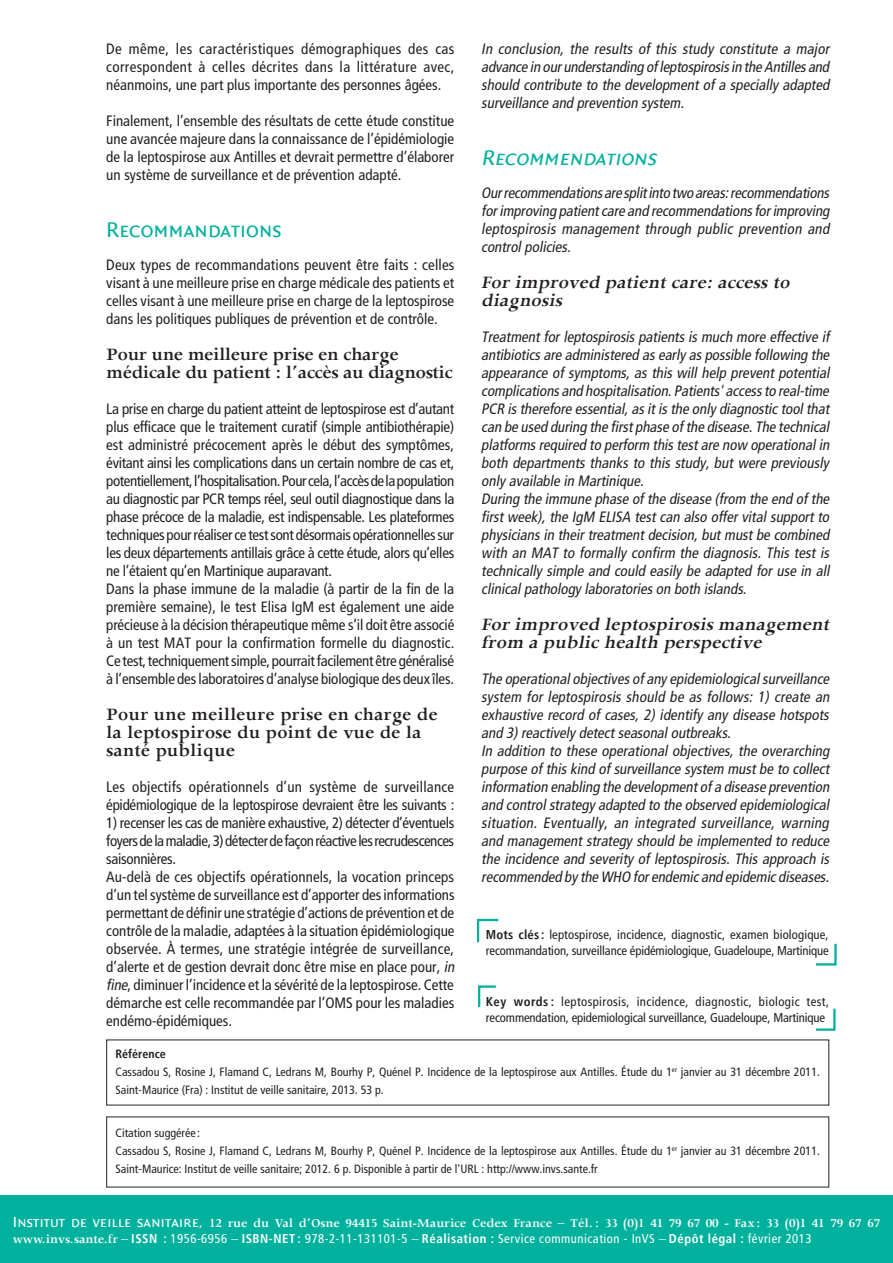
<style>
.page{position:relative;width:893px;height:1263px;background:#fff}
.page>*{position:absolute;margin:0;border:0;box-sizing:border-box;transform-origin:0 0}
.t1{font:22.5px "Quadraat Sans Caps";letter-spacing:-.01em;color:#00b19d}
.t2{font:italic 22.5px "Quadraat Sans Caps";color:#00b19d}
.t3{font:italic 600 19.5px/18px "Apollo";color:#231f20}
.t4{font:600 19.5px/18px "Apollo";color:#231f20}
.t5{font:600 19.5px/18px "Apollo";letter-spacing:-.02em;color:#231f20}
.t6{font:condensed 15px/18px "Frutiger";letter-spacing:-.01em;color:#231f20;text-align:justify}
.t7{font:italic condensed 15px/18px "Frutiger";color:#231f20;text-align:justify}
.t8{font:600 13.5px "Apollo";letter-spacing:-.005em;color:#fff}
.t9{font:condensed 12.75px/16.5px "Frutiger";letter-spacing:-.01em;color:#231f20}
.t10{font:condensed 12.75px "Frutiger";letter-spacing:.04em;color:#fff}
.t11{font:condensed 12px/18px "Frutiger";letter-spacing:.005em;color:#231f20}
.s1{font-style:italic}
.s2{font-weight:700}
.s3{font-family:"Quadraat Sans Caps";font-weight:400;font-size:15.75px}
.s4{font-weight:400;font-size:15px}
.s5{font-family:"Apollo";font-weight:600;font-stretch:normal;font-size:13.5px}
</style>
<div class="page">
<div style="left:0;top:1195px;width:893px;height:68px;background:#00b19d"></div>
<svg style="left:477px;top:918px;width:22px;height:25px"></svg>
<svg style="left:816px;top:943px;width:21px;height:23px"></svg>
<svg style="left:478px;top:985px;width:18px;height:23px"></svg>
<svg style="left:816px;top:1008px;width:20px;height:23px"></svg>
<p class="t6" style="left:106px;top:40px;width:350px">De même, les caractéristiques démographiques des cas correspondent à celles décrites dans la littérature avec, néanmoins, une part plus importante des personnes âgées.</p>
<p class="t6" style="left:106px;top:112px;width:349px">Finalement, l’ensemble des résultats de cette étude constitue une avancée majeure dans la connaissance de l’épidémiologie de la leptospirose aux Antilles et devrait permettre d’élaborer un système de surveillance et de prévention adapté.</p>
<h1 class="t1" style="left:106px;top:217px;width:177px">Recommandations</h1>
<p class="t6" style="left:106px;top:256px;width:350px">Deux types de recommandations peuvent être faits : celles visant à une meilleure prise en charge médicale des patients et celles visant à une meilleure prise en charge de la leptospirose dans les politiques publiques de prévention et de contrôle.</p>
<h2 class="t5" style="left:106px;top:345px;width:348px">Pour une meilleure prise en charge médicale du patient : l’accès au diagnostic</h2>
<p class="t6" style="left:106px;top:400px;width:349px;text-align:left">La prise en charge du patient atteint de leptospirose est d’autant plus efficace que le traitement curatif (simple antibiothérapie) est administré précocement après le début des symptômes, évitant ainsi les complications dans un certain nombre de cas et, potentiellement, l’hospitalisation. Pour cela, l’accès de la population au diagnostic par PCR temps réel, seul outil diagnostique dans la phase précoce de la maladie, est indispensable. Les plateformes techniques pour réaliser ce test sont désormais opérationnelles sur les deux départements antillais grâce à cette étude, alors qu’elles ne l’étaient qu’en Martinique auparavant.<br>Dans la phase immune de la maladie (à partir de la fin de la première semaine), le test Elisa IgM est également une aide précieuse à la décision thérapeutique même s’il doit être associé à un test MAT pour la confirmation formelle du diagnostic.<br>Ce test, techniquement simple, pourrait facilement être généralisé à l’ensemble des laboratoires d’analyse biologique des deux îles.</p>
<h2 class="t4" style="left:106px;top:705px;width:333px">Pour une meilleure prise en charge de la leptospirose du point de vue de la santé publique</h2>
<p class="t6" style="left:106px;top:778px;width:349px">Les objectifs opérationnels d’un système de surveillance épidémiologique de la leptospirose devraient être les suivants :</p>
<p class="t6" style="left:106px;top:814px;width:353px;text-align:left">1) recenser les cas de manière exhaustive, 2) détecter d’éventuels foyers de la maladie, 3) détecter de façon réactive les recrudescences saisonnières.<br>Au-delà de ces objectifs opérationnels, la vocation princeps d’un tel système de surveillance est d’apporter des informations permettant de définir une stratégie d’actions de prévention et de contrôle de la maladie, adaptées à la situation épidémiologique observée. À termes, une stratégie intégrée de surveillance, d’alerte et de gestion devrait donc être mise en place pour, <span class="s1">in fine</span>, diminuer l’incidence et la sévérité de la leptospirose. Cette démarche est celle recommandée par l’OMS pour les maladies endémo-épidémiques.</p>
<p class="t7" style="left:481px;top:40px;width:353px">In conclusion, the results of this study constitute a major advance in ourunderstanding ofleptospirosisin the Antillesand should contribute to the development of a specially adapted surveillance and prevention system.</p>
<h1 class="t2" style="left:481px;top:145px;width:182px">Recommendations</h1>
<p class="t7" style="left:481px;top:184px;width:353px">Ourrecommendationsare splitinto two areas:recommendations forimproving patientcare and recommendationsforimproving leptospirosis management through public prevention and controlpolicies.</p>
<h2 class="t3" style="left:481px;top:273px;width:314px">For improved patientcare:accessto diagnosis</h2>
<p class="t7" style="left:481px;top:328px;width:353px;text-align:left">Treatmentforleptospirosispatientsismuch more effective if antibioticsare administered asearly aspossible following the appearance of symptoms, as this will help prevent potential complicationsand hospitalisation.Patients'accessto real-time PCR istherefore essential,asitisthe only diagnostic toolthat can be used during the firstphase ofthe disease.The technical platformsrequired to perform thistestare now operationalin both departments thanks to this study, but were previously only available in Martinique.<br>During the immune phase ofthe disease (from the end ofthe first week), the IgM ELISA test can also offer vital support to physiciansin theirtreatmentdecision,butmustbe combined with an MAT to formally confirm the diagnosis. This test is technically simple and could easily be adapted for use in all clinicalpathology laboratorieson both islands.</p>
<h2 class="t3" style="left:481px;top:615px;width:353px">For improved leptospirosismanagement from a public health perspective</h2>
<p class="t7" style="left:481px;top:670px;width:353px;text-align:left">The operationalobjectivesofany epidemiologicalsurveillance system for leptospirosis should be as follows: 1) create an exhaustive record of cases, 2) identify any disease hotspots and 3)reactively detectseasonaloutbreaks.<br>In addition to these operational objectives, the overarching purpose ofthiskind ofsurveillance system mustbe to collect information enabling the developmentofa disease prevention and controlstrategy adapted to the observed epidemiological situation. Eventually, an integrated surveillance, warning and management strategy should be implemented to reduce the incidence and severity of leptospirosis. This approach is recommended by the WHO forendemicand epidemicdiseases.</p>
<p class="t9" style="left:486px;top:926px;width:345px"><span class="s2">Mots clés :</span> leptospirose, incidence, diagnostic, examen biologique, recommandation, surveillance épidémiologique, Guadeloupe, Martinique</p>
<p class="t9" style="left:486px;top:993px;width:345px"><span class="s2">Key words :</span> leptospirosis, incidence, diagnostic, biologic test, recommendation, epidemiological surveillance, Guadeloupe, Martinique</p>
<p class="t11" style="left:116px;top:1044px;width:706px"><span class="s2">Référence<br></span>Cassadou S, Rosine J, Flamand C, Ledrans M, Bourhy P, Quénel P. Incidence de la leptospirose aux Antilles. Étude du 1<sup>er</sup> janvier au 31 décembre 2011.<br>Saint-Maurice (Fra) : Institut de veille sanitaire, 2013. 53 p.</p>
<p class="t11" style="left:116px;top:1124px;width:706px">Citation suggérée :<br>Cassadou S, Rosine J, Flamand C, Ledrans M, Bourhy P, Quénel P. Incidence de la leptospirose aux Antilles. Étude du 1<sup>er</sup> janvier au 31 décembre 2011.<br>Saint-Maurice: Institut de veille sanitaire; 2012. 6 p. Disponible à partir de l'URL : http://www.invs.sante.fr</p>
<p class="t8" style="left:13px;top:1215px;width:869px"><span class="s3">Institut de veille sanitaire</span><span class="s4">,</span> 12 rue du Val d’Osne 94415 Saint-Maurice Cedex France – Tél.: 33 (0)1 41 79 67 00 - Fax: 33 (0)1 41 79 67 67</p>
<p class="t10" style="left:13px;top:1231px;width:800px"><span class="s5">www.invs.sante.fr –</span> <span class="s2">ISSN :</span> 1956-6956 <span class="s5">–</span> <span class="s2">ISBN-NET :</span> 978-2-11-131101-5 <span class="s5">–</span> <span class="s2">Réalisation :</span> Service communication - InVS <span class="s5">–</span> <span class="s2">Dépôt légal :</span> février 2013</p>
</div>
